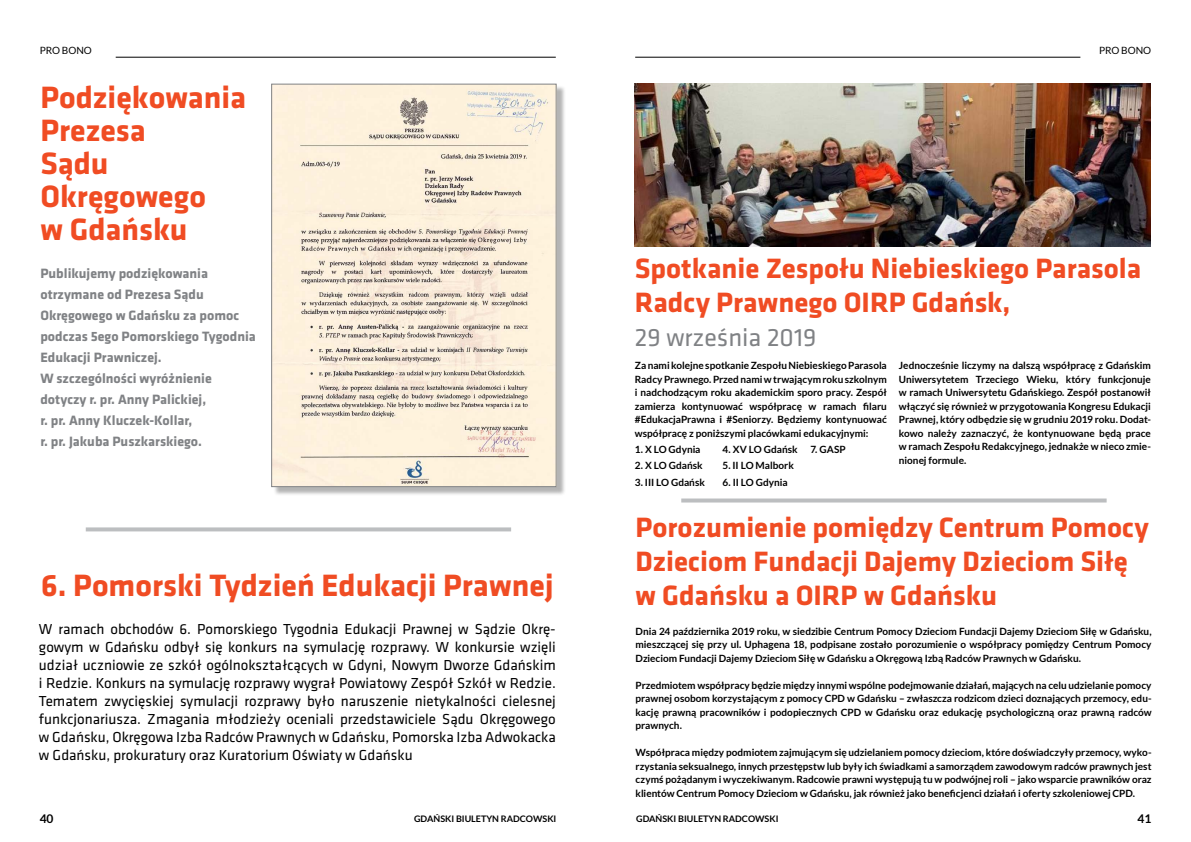
<style>
.page{position:relative;width:1191px;height:842px;background:#fff}
.page>*{position:absolute;margin:0;border:0;box-sizing:border-box;transform-origin:0 0}
.t1{font:700 32px/33px "Klavika";color:#f04c23}
.t2{font:700 29px/34px "Klavika";color:#f04c23}
.t3{font:26px "Klavika";color:#808285}
.t4{font:15px/18px "Klavika";color:#000;text-align:justify}
.t5{font:700 14px/21px "Klavika";color:#808285}
.t6{font:700 12px "Lato";color:#000}
.t7{font:700 10px/13.5px "Lato";color:#000;text-align:justify}
.t8{font:10px "Lato";color:#000}
.t9{font:700 9px "Lato";color:#000}
</style>
<div class="page">
<hr style="left:116px;top:57px;width:440px;height:1px;background:#000">
<hr style="left:635px;top:57px;width:445px;height:1px;background:#000">
<div style="left:273px;top:86px;width:293px;height:410px;background:#000;opacity:.3"></div>
<img style="left:273px;top:86px;width:281px;height:399px">
<div style="left:271px;top:84px;width:285px;height:403px;border:1px solid #808285"></div>
<img style="left:635px;top:84px;width:516px;height:162px">
<svg style="left:681px;top:498px;width:425px;height:4px;background:#c4c6c8"></svg>
<svg style="left:86px;top:527px;width:425px;height:4px;background:#c3c5c6"></svg>
<p class="t8" style="left:40px;top:45px;width:54px">PRO BONO</p>
<p class="t8" style="left:1099px;top:45px;width:54px">PRO BONO</p>
<h1 class="t1" style="left:40px;top:81px;width:207px">Podziękowania<br>Prezesa<br>Sądu<br>Okręgowego<br>w Gdańsku</h1>
<p class="t5" style="left:40px;top:263px;width:217px">Publikujemy podziękowania otrzymane od Prezesa Sądu<br>Okręgowego w Gdańsku za pomoc podczas 5ego Pomorskiego Tygodnia<br>Edukacji Prawniczej.<br>W szczególności wyróżnienie dotyczy r. pr. Anny Palickiej,<br>r. pr. Anny Kluczek-Kollar,<br>r. pr. Jakuba Puszkarskiego.</p>
<h2 class="t2" style="left:635px;top:251px;width:508px">Spotkanie Zespołu Niebieskiego Parasola<br>Radcy Prawnego OIRP Gdańsk,</h2>
<h3 class="t3" style="left:635px;top:323px;width:183px">29 września 2019</h3>
<p class="t7" style="left:635px;top:359px;width:253px">Za nami kolejne spotkanie Zespołu Niebieskiego Parasola Radcy Prawnego. Przed nami w trwającym roku szkolnym i nadchodzącym roku akademickim sporo pracy. Zespół zamierza kontynuować współpracę w ramach filaru #EdukacjaPrawna i #Seniorzy. Będziemy kontynuować współpracę z poniższymi placówkami edukacyjnymi:</p>
<p class="t7" style="left:635px;top:442px;width:67px">1. X LO Gdynia</p>
<p class="t7" style="left:635px;top:459px;width:69px">2. X LO Gdańsk</p>
<p class="t7" style="left:635px;top:475px;width:72px">3. III LO Gdańsk</p>
<p class="t7" style="left:899px;top:359px;width:253px">Jednocześnie liczymy na dalszą współpracę z Gdańskim Uniwersytetem Trzeciego Wieku, który funkcjonuje w ramach Uniwersytetu Gdańskiego. Zespół postanowił włączyć się również w przygotowania Kongresu Edukacji Prawnej, który odbędzie się w grudniu 2019 roku. Dodat&shy;kowo należy zaznaczyć, że kontynuowane będą prace w ramach Zespołu Redakcyjnego, jednakże w nieco zmie&shy;nionej formule.</p>
<p class="t7" style="left:722px;top:442px;width:77px">4. XV LO Gdańsk</p>
<p class="t7" style="left:722px;top:459px;width:73px">5. II LO Malbork</p>
<p class="t7" style="left:722px;top:475px;width:66px">6. II LO Gdynia</p>
<p class="t7" style="left:810px;top:442px;width:37px">7. GASP</p>
<h1 class="t1" style="left:41px;top:569px;width:514px">6. Pomorski Tydzień Edukacji Prawnej</h1>
<p class="t4" style="left:39px;top:620px;width:518px">W ramach obchodów 6. Pomorskiego Tygodnia Edukacji Prawnej w Sądzie Okrę&shy;gowym w Gdańsku odbył się konkurs na symulację rozprawy. W konkursie wzięli udział uczniowie ze szkół ogólnokształcących w Gdyni, Nowym Dworze Gdańskim i Redzie. Konkurs na symulację rozprawy wygrał Powiatowy Zespół Szkół w Redzie.<br>Tematem zwycięskiej symulacji rozprawy było naruszenie nietykalności cielesnej funkcjonariusza. Zmagania młodzieży oceniali przedstawiciele Sądu Okręgowego w Gdańsku, Okręgowa Izba Radców Prawnych w Gdańsku, Pomorska Izba Adwokacka w Gdańsku, prokuratury oraz Kuratorium Oświaty w Gdańsku</p>
<h2 class="t2" style="left:635px;top:511px;width:515px">Porozumienie pomiędzy Centrum Pomocy<br>Dzieciom Fundacji Dajemy Dzieciom Siłę w Gdańsku a OIRP w Gdańsku</h2>
<p class="t7" style="left:635px;top:624px;width:517px">Dnia 24 października 2019 roku, w siedzibie Centrum Pomocy Dzieciom Fundacji Dajemy Dzieciom Siłę w Gdańsku, mieszczącej się przy ul. Uphagena 18, podpisane zostało porozumienie o współpracy pomiędzy Centrum Pomocy Dzieciom Fundacji Dajemy Dzieciom Siłę w Gdańsku a Okręgową Izbą Radców Prawnych w Gdańsku.</p>
<p class="t7" style="left:635px;top:678px;width:517px">Przedmiotem współpracy będzie między innymi wspólne podejmowanie działań, mających na celu udzielanie pomocy prawnej osobom korzystającym z pomocy CPD w Gdańsku – zwłaszcza rodzicom dzieci doznających przemocy, edu&shy;kację prawną pracowników i podopiecznych CPD w Gdańsku oraz edukację psychologiczną oraz prawną radców prawnych.</p>
<p class="t7" style="left:635px;top:746px;width:517px">Współpraca między podmiotem zajmującym się udzielaniem pomocy dzieciom, które doświadczyły przemocy, wyko&shy;rzystania seksualnego, innych przestępstw lub były ich świadkami a samorządem zawodowym radców prawnych jest czymś pożądanym i wyczekiwanym. Radcowie prawni występują tu w podwójnej roli – jako wsparcie prawników oraz klientów Centrum Pomocy Dzieciom w Gdańsku, jak również jako beneficjenci działań i oferty szkoleniowej CPD.</p>
<p class="t6" style="left:40px;top:811px;width:15px">40</p>
<p class="t9" style="left:414px;top:813px;width:144px">GDAŃSKI BIULETYN RADCOWSKI</p>
<p class="t9" style="left:636px;top:813px;width:144px">GDAŃSKI BIULETYN RADCOWSKI</p>
<p class="t6" style="left:1137px;top:811px;width:15px">41</p>
</div>
